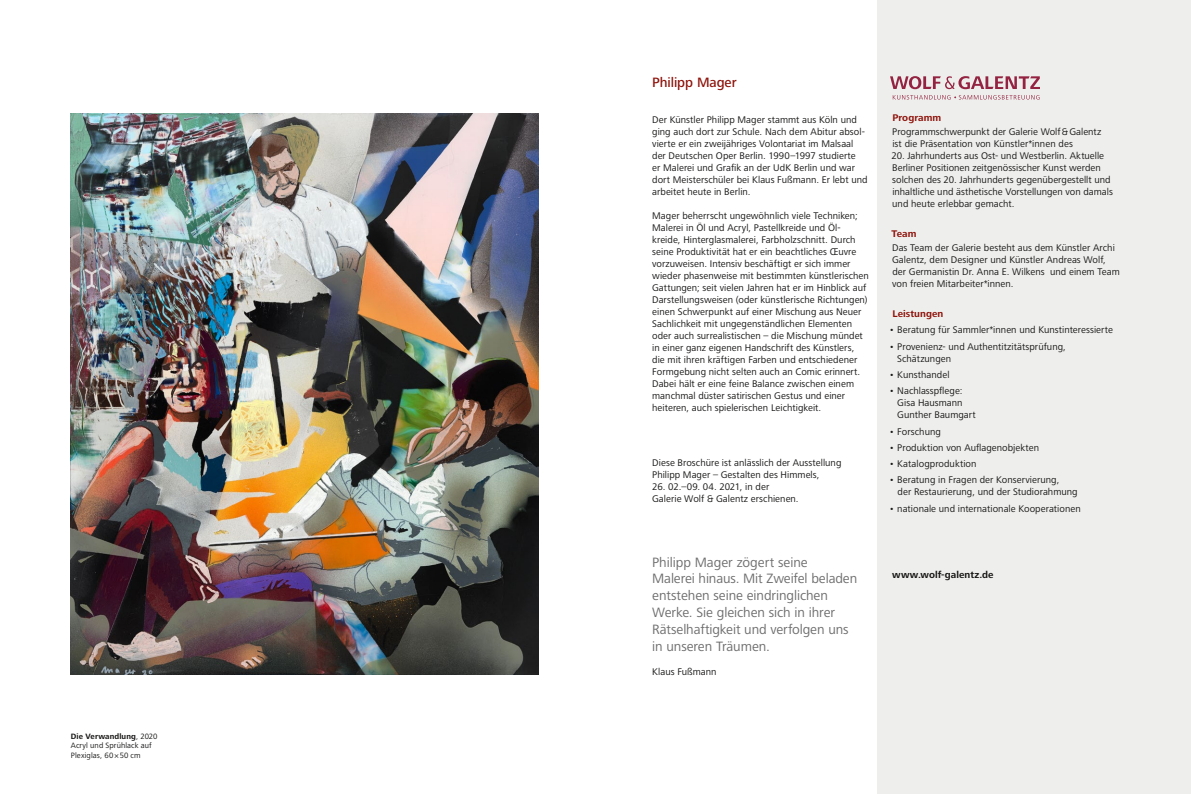
<style>
.page{position:relative;width:1191px;height:794px;background:#fff}
.page>*{position:absolute;margin:0;border:0;box-sizing:border-box;transform-origin:0 0}
.t1{font:14px/16.8px "Frutiger Next LT";letter-spacing:-.005em;color:#6e6e6e}
.t2{font:500 14px "Frutiger Next LT";letter-spacing:-.005em;color:#8e130b}
.t3{font:10px/12px "Frutiger Next LT";letter-spacing:.005em;color:#181716}
.t4{font:700 10px "Frutiger Next LT";letter-spacing:.005em;color:#8e130b}
.t5{font:700 10px "Frutiger Next LT";letter-spacing:.005em;color:#181716}
.t6{font:8px/9.6px "Frutiger Next LT";letter-spacing:.01em;color:#181716}
.s1{font-weight:700}
</style>
<div class="page">
<div style="left:877px;top:0;width:314px;height:794px;background:#eeefed"></div>
<img style="left:71px;top:113px;width:468px;height:562px">
<svg style="left:890px;top:76px;width:150px;height:13px"></svg>
<svg style="left:892px;top:95px;width:147px;height:5px"></svg>
<p class="t6" style="left:71px;top:731px;width:88px"><span class="s1">Die Verwandlung</span>, 2020<br>Acryl und Sprühlack auf<br>Plexiglas, 60×50 cm</p>
<h1 class="t2" style="left:652px;top:75px;width:86px">Philipp Mager</h1>
<p class="t3" style="left:652px;top:113px;width:217px">Der Künstler Philipp Mager stammt aus Köln und ging auch dort zur Schule. Nach dem Abitur absol&shy;vierte er ein zweijähriges Volontariat im Malsaal der Deutschen Oper Berlin. 1990–1997 studierte<br>er Malerei und Grafik an der UdK Berlin und war dort Meisterschüler bei Klaus Fußmann. Er lebt und arbeitet heute in Berlin.</p>
<p class="t3" style="left:652px;top:209px;width:218px">Mager beherrscht ungewöhnlich viele Techniken; Malerei in Öl und Acryl, Pastellkreide und Öl&shy;kreide, Hinterglasmalerei, Farbholzschnitt. Durch seine Produktivität hat er ein beachtliches Œuvre vorzuweisen. Intensiv beschäftigt er sich immer wieder phasenweise mit bestimmten künstlerischen Gattungen; seit vielen Jahren hat er im Hinblick auf Darstellungsweisen (oder künstlerische Richtungen) einen Schwerpunkt auf einer Mischung aus Neuer Sachlichkeit mit ungegenständlichen Elementen oder auch surrealistischen – die Mischung mündet in einer ganz eigenen Handschrift des Künstlers, die mit ihren kräftigen Farben und entschiedener Formgebung nicht selten auch an Comic erinnert.<br>Dabei hält er eine feine Balance zwischen einem manchmal düster satirischen Gestus und einer heiteren, auch spielerischen Leichtigkeit.</p>
<p class="t3" style="left:652px;top:456px;width:191px">Diese Broschüre ist anlässlich der Ausstellung</p>
<p class="t3" style="left:652px;top:468px;width:169px">Philipp Mager – Gestalten des Himmels,</p>
<p class="t3" style="left:652px;top:480px;width:148px">26. 02.–09. 04. 2021, in der<br>Galerie Wolf &amp; Galentz erschienen.</p>
<p class="t1" style="left:652px;top:553px;width:206px">Philipp Mager zögert seine<br>Malerei hinaus. Mit Zweifel beladen entstehen seine eindringlichen<br>Werke. Sie gleichen sich in ihrer<br>Rätselhaftigkeit und verfolgen uns in unseren Träumen.</p>
<p class="t3" style="left:652px;top:665px;width:66px">Klaus Fußmann</p>
<p class="t4" style="left:892px;top:112px;width:50px">Programm</p>
<p class="t3" style="left:892px;top:126px;width:210px">Programmschwerpunkt der Galerie Wolf&amp;Galentz ist die Präsentation von Künstler*innen des</p>
<p class="t3" style="left:891px;top:150px;width:223px">20. Jahrhunderts aus Ost- und Westberlin. Aktuelle Berliner Positionen zeitgenössischer Kunst werden solchen des 20. Jahrhunderts gegenübergestellt und inhaltliche und ästhetische Vorstellungen von damals und heute erlebbar gemacht.</p>
<p class="t4" style="left:891px;top:228px;width:26px">Team</p>
<p class="t3" style="left:892px;top:242px;width:229px">Das Team der Galerie besteht aus dem Künstler Archi Galentz, dem Designer und Künstler Andreas Wolf, der Germanistin Dr. Anna E. Wilkens und einem Team von freien Mitarbeiter*innen.</p>
<p class="t4" style="left:892px;top:308px;width:52px">Leistungen</p>
<p class="t3" style="left:889px;top:324px;width:225px">• Beratung für Sammler*innen und Kunstinteressierte</p>
<p class="t3" style="left:897px;top:340px;width:170px;text-indent:-8px">• Provenienz- und Authentitzitätsprüfung,<br>Schätzungen</p>
<p class="t3" style="left:889px;top:369px;width:62px">• Kunsthandel</p>
<p class="t3" style="left:897px;top:385px;width:80px;text-indent:-8px">• Nachlasspflege:<br>Gisa Hausmann<br>Gunther Baumgart</p>
<p class="t3" style="left:889px;top:425px;width:53px">• Forschung</p>
<p class="t3" style="left:889px;top:441px;width:151px">• Produktion von Auflagenobjekten</p>
<p class="t3" style="left:889px;top:458px;width:89px">• Katalogproduktion</p>
<p class="t3" style="left:897px;top:474px;width:182px;text-indent:-8px">• Beratung in Fragen der Konservierung,<br>der Restaurierung, und der Studiorahmung</p>
<p class="t3" style="left:889px;top:502px;width:193px">• nationale und internationale Kooperationen</p>
<p class="t5" style="left:892px;top:569px;width:103px">www.wolf-galentz.de</p>
</div>
